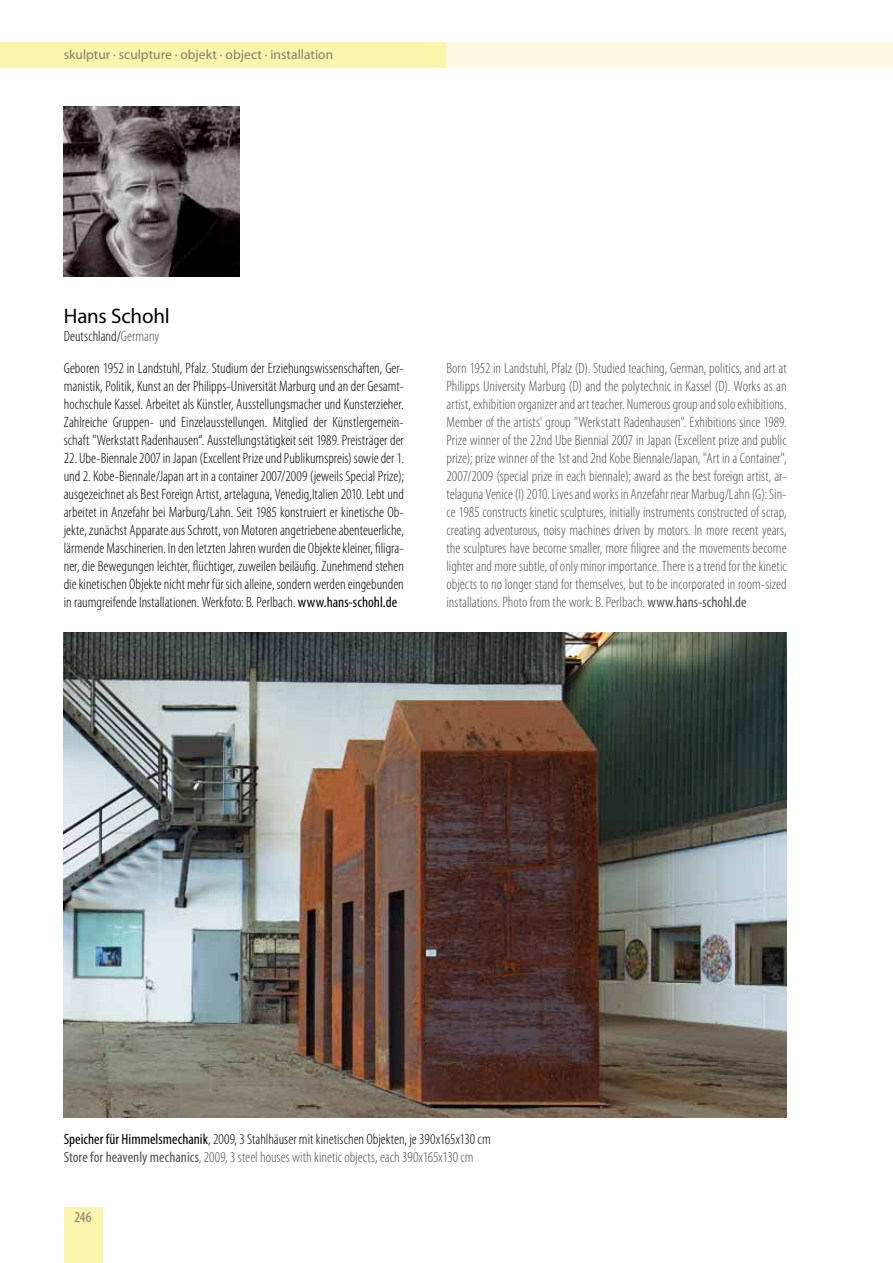
<style>
.page{position:relative;width:893px;height:1263px;background:#fff}
.page>*{position:absolute;margin:0;border:0;box-sizing:border-box;transform-origin:0 0}
.t1{font:21px "Myriad Pro";letter-spacing:-.01em;color:#000}
.t2{font:300 condensed 15px/18px "Myriad Pro";color:#000;text-align:justify}
.t3{font:300 condensed 15px/18px "Myriad Pro";color:#504f53;text-align:justify}
.t4{font:condensed 15px "Myriad Pro";color:#847c6a}
.t5{font:13.5px "Myriad Pro";color:#847c6a}
.s1{color:#504f53}
.s2{font-weight:400}
.s3{font-weight:400;color:#504f53}
</style>
<div class="page">
<div style="left:0;top:43px;width:446px;height:25px;background:#fbf4ad"></div>
<div style="left:64px;top:1208px;width:38px;height:55px;background:#fbf4ad"></div>
<div style="left:446px;top:43px;width:447px;height:25px;background:#fefae3"></div>
<img style="left:64px;top:106px;width:176px;height:170px">
<img style="left:64px;top:633px;width:723px;height:485px">
<p class="t5" style="left:64px;top:46px;width:271px">skulptur · sculpture · objekt · object · installation</p>
<h1 class="t1" style="left:64px;top:303px;width:108px">Hans Schohl</h1>
<p class="t2" style="left:64px;top:327px;width:97px">Deutschland/<span class="s1">Germany</span></p>
<p class="t2" style="left:64px;top:359px;width:342px">Geboren 1952 in Landstuhl, Pfalz. Studium der Erziehungswissenschaften, Ger&shy;manistik, Politik, Kunst an der Philipps-Universität Marburg und an der Gesamt&shy;hochschule Kassel. Arbeitet als Künstler, Ausstellungsmacher und Kunsterzieher.<br>Zahlreiche Gruppen- und Einzelausstellungen. Mitglied der Künstlergemein&shy;schaft "Werkstatt Radenhausen“. Ausstellungstätigkeit seit 1989. Preisträger der</p>
<p class="t2" style="left:64px;top:449px;width:342px">22. Ube-Biennale 2007 in Japan (Excellent Prize und Publikumspreis) sowie der 1. und 2. Kobe-Biennale/Japan art in a container 2007/2009 (jeweils Special Prize); ausgezeichnet als Best Foreign Artist, artelaguna, Venedig,Italien 2010. Lebt und arbeitet in Anzefahr bei Marburg/Lahn. Seit 1985 konstruiert er kinetische Ob&shy;jekte, zunächst Apparate aus Schrott, von Motoren angetriebene abenteuerliche, lärmende Maschinerien. In den letzten Jahren wurden die Objekte kleiner, filigra&shy;ner, die Bewegungen leichter, flüchtiger, zuweilen beiläufig. Zunehmend stehen die kinetischen Objekte nicht mehr für sich alleine, sondern werden eingebunden in raumgreifende Installationen. Werkfoto: B. Perlbach. <span class="s2">www.hans-schohl.de</span></p>
<p class="t3" style="left:446px;top:359px;width:342px">Born 1952 in Landstuhl, Pfalz (D). Studied teaching, German, politics, and art at Philipps University Marburg (D) and the polytechnic in Kassel (D). Works as an artist, exhibition organizer and art teacher. Numerous group and solo exhibitions.<br>Member of the artists' group "Werkstatt Radenhausen". Exhibitions since 1989.<br>Prize winner of the 22nd Ube Biennial 2007 in Japan (Excellent prize and public prize); prize winner of the 1st and 2nd Kobe Biennale/Japan, "Art in a Container", 2007/2009 (special prize in each biennale); award as the best foreign artist, ar&shy;telaguna Venice (I) 2010. Lives and works in Anzefahr near Marbug/Lahn (G): Sin&shy;ce 1985 constructs kinetic sculptures, initially instruments constructed of scrap, creating adventurous, noisy machines driven by motors. In more recent years, the sculptures have become smaller, more filigree and the movements become lighter and more subtle, of only minor importance. There is a trend for the kinetic objects to no longer stand for themselves, but to be incorporated in room-sized installations. Photo from the work: B. Perlbach. <span class="s2">www.hans-schohl.de</span></p>
<p class="t2" style="left:64px;top:1130px;width:428px"><span class="s2">Speicher für Himmelsmechanik</span>, 2009, 3 Stahlhäuser mit kinetischen Objekten, je 390x165x130 cm<br><span class="s3">Store for heavenly mechanics</span><span class="s1">, 2009, 3 steel houses with kinetic objects, each 390x165x130 cm</span></p>
<p class="t4" style="left:74px;top:1208px;width:19px">246</p>
</div>
